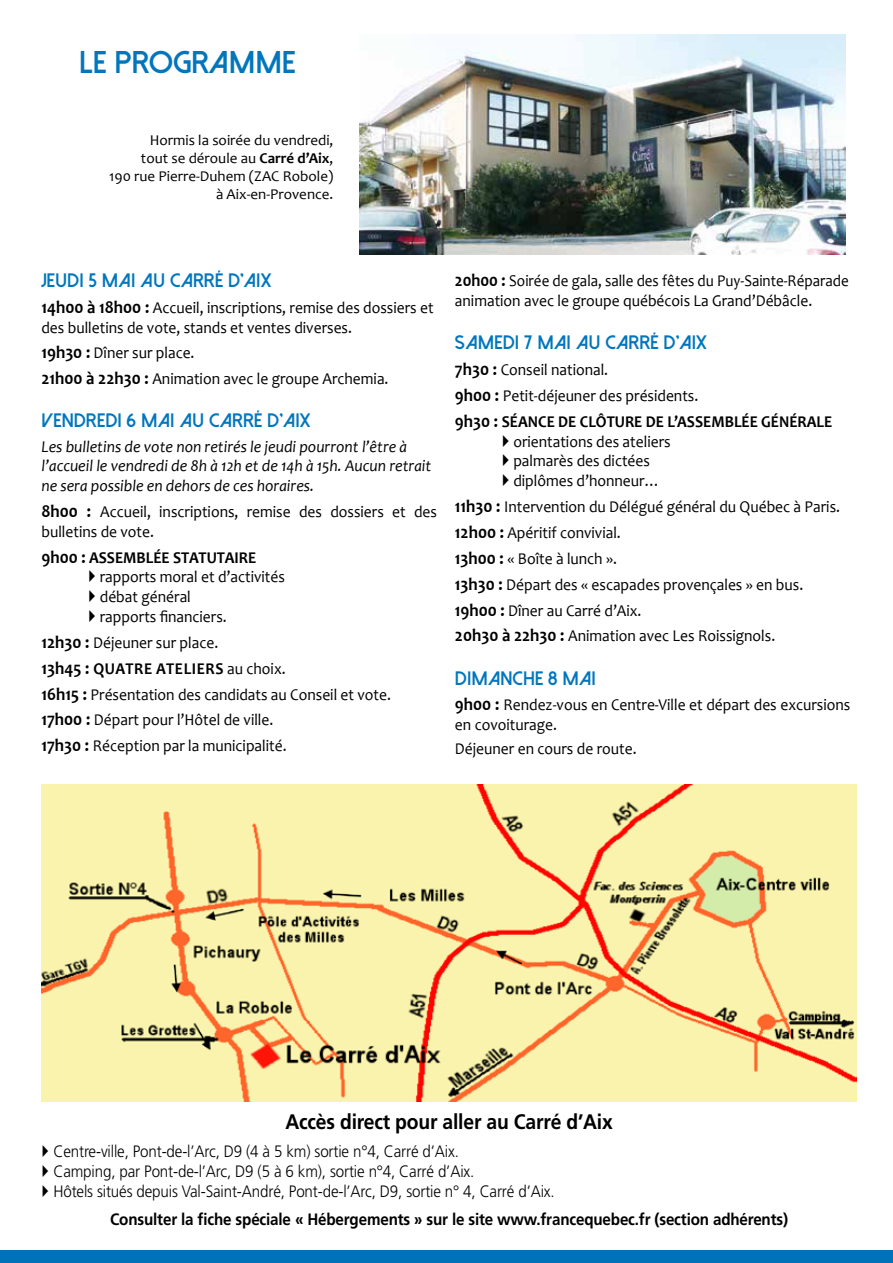
<style>
.page{position:relative;width:893px;height:1263px;background:#fff}
.page>*{position:absolute;margin:0;border:0;box-sizing:border-box;transform-origin:0 0}
.t1{font:800 31.5px "Dolce Vita";color:#0076bd}
.t2{font:700 21px "Frutiger";letter-spacing:-.01em;color:#000;scale:.92 1}
.t3{font:800 19.5px "Dolce Vita";color:#0076bd}
.t4{font:16.5px/25.8px "Candara";color:#000;scale:.94 1}
.t5{font:300 16.5px/19.8px "Frutiger";letter-spacing:-.01em;color:#000;scale:.92 1}
.t6{font:italic 16.5px/19.8px "Candara";color:#000;scale:.96 1}
.t7{font:16.5px/19.8px "Candara";color:#000;scale:.91 1}
.t8{font:700 16.5px "Frutiger";letter-spacing:-.01em;color:#000;scale:.92 1}
.t9{font:15px/18px "Candara";color:#000;text-align:right}
.s1{font-weight:700}
.s2{font-weight:700;font-size:18px}
</style>
<div class="page">
<div style="left:0;top:1250px;width:893px;height:13px;background:#0072ba"></div>
<img style="left:359px;top:35px;width:486px;height:219px">
<img style="left:41px;top:784px;width:816px;height:318px">
<h1 class="t1" style="left:79px;top:46px;width:218px">LE PROGRAMME</h1>
<p class="t9" style="left:109px;top:131px;width:226px">Hormis la soirée du vendredi,<br>tout se déroule au <span class="s1">Carré d’Aix</span>,<br>190 rue Pierre-Duhem (ZAC Robole) à Aix-en-Provence.</p>
<p class="t3" style="left:41px;top:270px;width:231px">JEUDI 5 MAI AU CARRÉ D’AIX</p>
<p class="t4" style="left:41px;top:297px;width:419px;line-height:19.8px"><span class="s2">14h00 à 18h00 :</span> Accueil, inscriptions, remise des dossiers et des bulletins de vote, stands et ventes diverses.</p>
<p class="t4" style="left:41px;top:340px;width:371px"><span class="s2">19h30 :</span> Dîner sur place.<br><span class="s2">21h00 à 22h30 :</span> Animation avec le groupe Archemia.</p>
<p class="t3" style="left:41px;top:411px;width:271px">VENDREDI 6 MAI AU CARRÉ D’AIX</p>
<p class="t6" style="left:41px;top:436px;width:408px">Les bulletins de vote non retirés le jeudi pourront l’être à l’accueil le vendredi de 8h à 12h et de 14h à 15h. Aucun retrait ne sera possible en dehors de ces horaires.</p>
<p class="t4" style="left:41px;top:502px;width:422px;line-height:19.8px"><span class="s2">8h00 :</span> Accueil, inscriptions, remise des dossiers et des bulletins de vote.</p>
<p class="t4" style="left:100px;top:547px;width:198px;line-height:19.8px;text-indent:-58px"><span class="s2">9h00 :</span> <span class="s1">ASSEMBLÉE STATUTAIRE </span>rapports moral et d’activités débat général<br>rapports financiers.</p>
<p class="t4" style="left:41px;top:630px;width:373px"><span class="s2">12h30 :</span> Déjeuner sur place.<br><span class="s2">13h45 :</span> <span class="s1">QUATRE ATELIERS</span> au choix.<br><span class="s2">16h15 :</span> Présentation des candidats au Conseil et vote.<br><span class="s2">17h00 :</span> Départ pour l’Hôtel de ville.<br><span class="s2">17h30 :</span> Réception par la municipalité.</p>
<p class="t7" style="left:455px;top:271px;width:434px"><span class="s2">20h00 :</span> Soirée de gala, salle des fêtes du Puy-Sainte-Réparade animation avec le groupe québécois La Grand’Débâcle.</p>
<p class="t3" style="left:455px;top:333px;width:253px">SAMEDI 7 MAI AU CARRÉ D’AIX</p>
<p class="t4" style="left:455px;top:357px;width:403px"><span class="s2">7h30 :</span> Conseil national.<br><span class="s2">9h00 :</span> Petit-déjeuner des présidents.<br><span class="s2">9h30 :</span> <span class="s1">SÉANCE DE CLÔTURE DE L’ASSEMBLÉE GÉNÉRALE</span></p>
<p class="t4" style="left:513px;top:431px;width:169px;line-height:19.8px">orientations des ateliers palmarès des dictées diplômes d’honneur…</p>
<p class="t4" style="left:455px;top:494px;width:411px"><span class="s2">11h30 :</span> Intervention du Délégué général du Québec à Paris.<br><span class="s2">12h00 :</span> Apéritif convivial.<br><span class="s2">13h00 :</span> « Boîte à lunch ».<br><span class="s2">13h30 :</span> Départ des « escapades provençales » en bus.<br><span class="s2">19h00 :</span> Dîner au Carré d’Aix.<br><span class="s2">20h30 à 22h30 :</span> Animation avec Les Roissignols.</p>
<p class="t3" style="left:455px;top:668px;width:142px">DIMANCHE 8 MAI</p>
<p class="t4" style="left:455px;top:695px;width:422px;line-height:19.8px"><span class="s2">9h00 :</span> Rendez-vous en Centre-Ville et départ des excursions en covoiturage.</p>
<p class="t4" style="left:455px;top:736px;width:195px">Déjeuner en cours de route.</p>
<p class="t2" style="left:285px;top:1109px;width:357px">Accès direct pour aller au Carré d’Aix</p>
<p class="t5" style="left:53px;top:1142px;width:546px">Centre-ville, Pont-de-l’Arc, D9 (4 à 5 km) sortie n°4, Carré d’Aix.<br>Camping, par Pont-de-l’Arc, D9 (5 à 6 km), sortie n°4, Carré d’Aix.<br>Hôtels situés depuis Val-Saint-André, Pont-de-l’Arc, D9, sortie n° 4, Carré d’Aix.</p>
<p class="t8" style="left:110px;top:1210px;width:738px">Consulter la fiche spéciale « Hébergements » sur le site www.francequebec.fr (section adhérents)</p>
</div>
